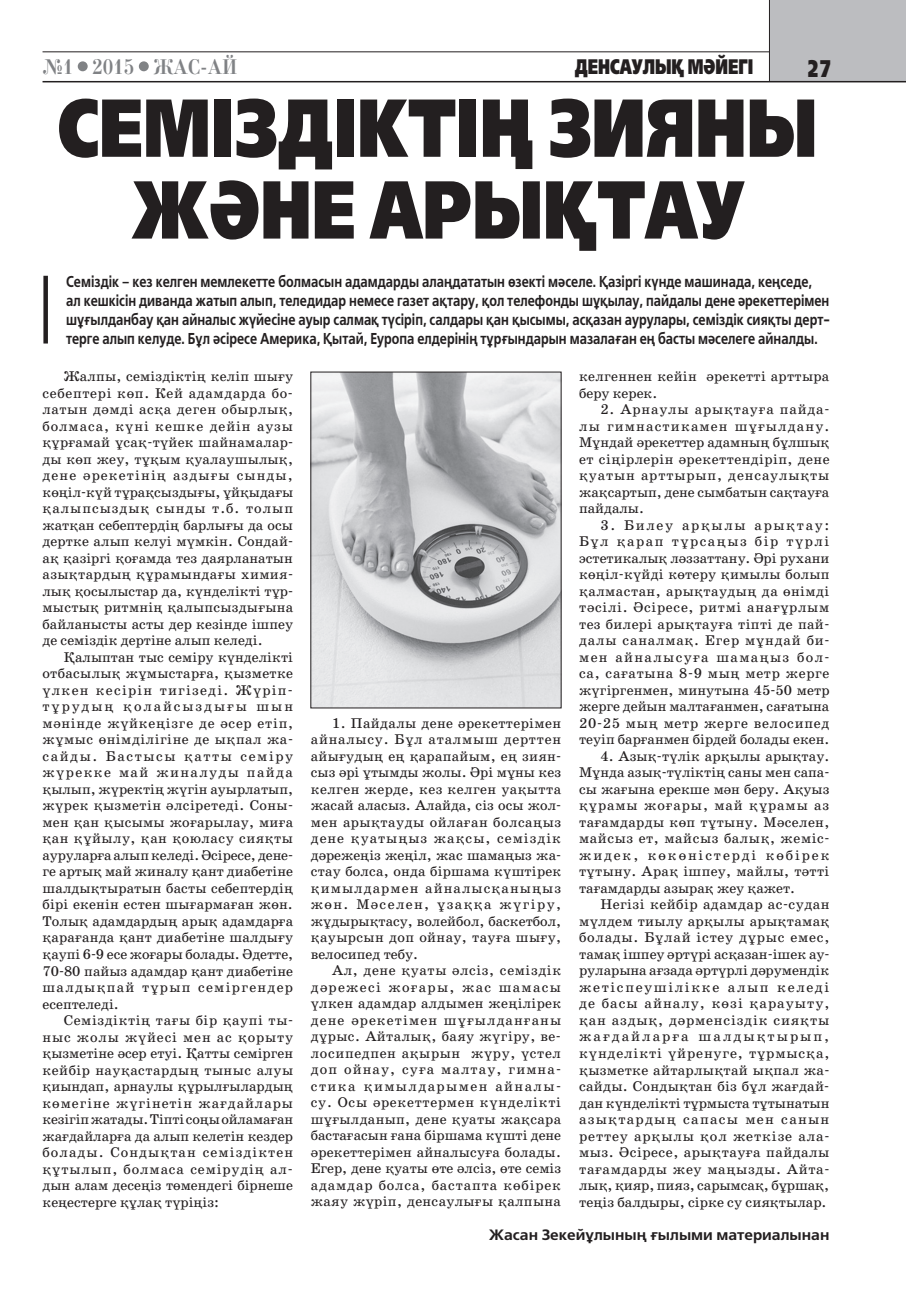
<style>
.page{position:relative;width:906px;height:1289px;background:#fff}
.page>*{position:absolute;margin:0;border:0;box-sizing:border-box;transform-origin:0 0}
.t1{font:900 81.75px "DS Free Set";color:#231f20;scale:.77 1}
.t2{font:900 24px "DS Free Set";color:#231f20;scale:.7 1}
.t3{font:900 21px "DS Free Set";color:#231f20;scale:.7 1}
.t4{font:700 21px "DS New Standard";color:#808285;scale:.9 1}
.t5{font:700 15.75px/18.9px "DS Free Set";color:#231f20;scale:.8 1}
.t6{font:700 15px "DS Free Set";color:#231f20}
.t7{font:14.25px/16.5px "DS School";letter-spacing:.02em;color:#231f20;text-align:justify}
</style>
<div class="page">
<div style="left:769px;top:0;width:137px;height:82px;background:#bcbdc0"></div>
<hr style="left:43px;top:81px;width:863px;height:1px;background:#231f20">
<hr style="left:43px;top:52px;width:726px;height:1px;background:#231f20">
<hr style="left:769px;top:0;width:1px;height:81px;background:#231f20">
<div style="left:78px;top:61px;width:10px;height:10px;background:#808285;border-radius:50%"></div>
<div style="left:139px;top:61px;width:10px;height:10px;background:#808285;border-radius:50%"></div>
<div style="left:43px;top:276px;width:5px;height:67px;background:#231f20"></div>
<img style="left:313px;top:374px;width:246px;height:332px">
<h3 class="t4" style="left:43px;top:55px;width:218px">№1 2015 ЖАС-АЙ</h3>
<h3 class="t3" style="left:575px;top:53px;width:257px">денсаулық мәйегі</h3>
<h2 class="t2" style="left:807px;top:54px;width:37px">27</h2>
<h1 class="t1" style="left:58px;top:76px;width:57px">СЕМІЗДІКТІҢ</h1>
<h1 class="t1" style="left:548px;top:76px;width:70px">ЗИЯНЫ</h1>
<h1 class="t1" style="left:131px;top:158px;width:164px">ЖӘНЕ</h1>
<h1 class="t1" style="left:370px;top:158px;width:71px">АРЫҚТАУ</h1>
<p class="t5" style="left:66px;top:272px;width:956px">Семіздік – кез келген мемлекетте болмасын адамдарды алаңдататын өзекті мәселе. Қазіргі күнде машинада, кеңседе, ал кешкісін диванда жатып алып, теледидар немесе газет ақтару, қол телефонды шұқылау, пайдалы дене әрекеттерімен шұғылданбау қан айналыс жүйесіне ауыр салмақ түсіріп, салдары қан қысымы, асқазан аурулары, семіздік сияқты дерт&shy;терге алып келуде. Бұл әсіресе Америка, Қытай, Еуропа елдерінің тұрғындарын мазалаған ең басты мәселеге айналды.</p>
<p class="t7" style="left:43px;top:368px;width:252px;text-align:left;text-indent:21px">Жалпы, семіздіктің келіп шығу себептері көп. Кей адамдарда бо&shy;латын дәмді асқа деген обырлық, болмаса, күні кешке дейін аузы құрғамай ұсақ-түйек шайнамалар&shy;ды көп жеу, тұқым қуалаушылық, дене әрекетінің аздығы сынды, көңіл-күй тұрақсыздығы, ұйқыдағы қалыпсыздық сынды т.б. толып жатқан себептердің барлығы да осы дертке алып келуі мүмкін. Сондай&shy;ақ қазіргі қоғамда тез даярланатын азықтардың құрамындағы химия&shy;лық қосылыстар да, күнделікті тұр&shy;мыстық ритмнің қалыпсыздығына байланысты асты дер кезінде ішпеу де семіздік дертіне алып келеді.</p>
<p class="t7" style="left:43px;top:649px;width:252px;text-indent:21px">Қалыптан тыс семіру күнделікті отбасылық жұмыстарға, қызметке үлкен кесірін тигізеді. Жүріп&shy;тұрудың қолайсыздығы шын мәнінде жүйкеңізге де әсер етіп, жұмыс өнімділігіне де ықпал жа&shy;сайды. Бастысы қатты семіру жүрекке май жиналуды пайда қылып, жүректің жүгін ауырлатып, жүрек қызметін әлсіретеді. Соны&shy;мен қан қысымы жоғарылау, миға қан құйылу, қан қоюласу сияқты ауруларға алып келеді. Әсіресе, дене&shy;ге артық май жиналу қант диабетіне шалдықтыратын басты себептердің бірі екенін естен шығармаған жөн.<br>Толық адамдардың арық адамдарға қарағанда қант диабетіне шалдығу қаупі 6-9 есе жоғары болады. Әдетте, 70-80 пайыз адамдар қант диабетіне шалдықпай тұрып семіргендер есептеледі.</p>
<p class="t7" style="left:43px;top:1012px;width:252px;text-indent:21px">Семіздіктің тағы бір қаупі ты&shy;ныс жолы жүйесі мен ас қорыту қызметіне әсер етуі. Қатты семірген кейбір науқастардың тыныс алуы қиындап, арнаулы құрылғылардың көмегіне жүгінетін жағдайлары кезігіп жатады. Тіпті соңы ойламаған жағдайларға да алып келетін кездер болады. Сондықтан семіздіктен құтылып, болмаса семірудің ал&shy;дын алам десеңіз төмендегі бірнеше кеңестерге құлақ түріңіз:</p>
<p class="t7" style="left:311px;top:714px;width:252px;text-indent:21px">1. Пайдалы дене әрекеттерімен айналысу. Бұл аталмыш дерттен айығудың ең қарапайым, ең зиян&shy;сыз әрі ұтымды жолы. Әрі мұны кез келген жерде, кез келген уақытта жасай аласыз. Алайда, сіз осы жол&shy;мен арықтауды ойлаған болсаңыз дене қуатыңыз жақсы, семіздік дәрежеңіз жеңіл, жас шамаңыз жа&shy;стау болса, онда біршама күштірек қимылдармен айналысқаныңыз жөн. Мәселен, ұзаққа жүгіру, жұдырықтасу, волейбол, баскетбол, қауырсын доп ойнау, тауға шығу, велосипед тебу.</p>
<p class="t7" style="left:311px;top:962px;width:252px;text-indent:21px">Ал, дене қуаты әлсіз, семіздік дәрежесі жоғары, жас шамасы үлкен адамдар алдымен жеңілірек дене әрекетімен шұғылданғаны дұрыс. Айталық, баяу жүгіру, ве&shy;лосипедпен ақырын жүру, үстел доп ойнау, суға малтау, гимна&shy;стика қимылдарымен айналы&shy;су. Осы әрекеттермен күнделікті шұғылданып, дене қуаты жақсара бастағасын ғана біршама күшті дене әрекеттерімен айналысуға болады.<br>Егер, дене қуаты өте әлсіз, өте семіз адамдар болса, бастапта көбірек жаяу жүріп, денсаулығы қалпына</p>
<p class="t7" style="left:579px;top:368px;width:252px">келгеннен кейін әрекетті арттыра беру керек.</p>
<p class="t7" style="left:579px;top:401px;width:252px;text-indent:21px">2. Арнаулы арықтауға пайда&shy;лы гимнастикамен шұғылдану.<br>Мұндай әрекеттер адамның бұлшық ет сіңірлерін әрекеттендіріп, дене қуатын арттырып, денсаулықты жақсартып, дене сымбатын сақтауға пайдалы.</p>
<p class="t7" style="left:579px;top:517px;width:252px;text-indent:21px">3. Билеу арқылы арықтау:<br>Бұл қарап тұрсаңыз бір түрлі эстетикалық ләззаттану. Әрі рухани көңіл-күйді көтеру қимылы болып қалмастан, арықтаудың да өнімді тәсілі. Әсіресе, ритмі анағұрлым тез билері арықтауға тіпті де пай&shy;далы саналмақ. Егер мұндай би&shy;мен айналысуға шамаңыз бол&shy;са, сағатына 8-9 мың метр жерге жүгіргенмен, минутына 45-50 метр жерге дейын малтағанмен, сағатына 20-25 мың метр жерге велосипед теуіп барғанмен бірдей болады екен.</p>
<p class="t7" style="left:579px;top:748px;width:252px;text-indent:21px">4. Азық-түлік арқылы арықтау.<br>Мұнда азық-түліктің саны мен сапа&shy;сы жағына ерекше мән беру. Ақуыз құрамы жоғары, май құрамы аз тағамдарды көп тұтыну. Мәселен, майсыз ет, майсыз балық, жеміс&shy;жидек, көкөністерді көбірек тұтыну. Арақ ішпеу, майлы, тәтті тағамдарды азырақ жеу қажет.</p>
<p class="t7" style="left:579px;top:896px;width:252px;text-align:left;text-indent:21px">Негізі кейбір адамдар ас-судан мүлдем тиылу арқылы арықтамақ болады. Бұлай істеу дұрыс емес, тамақ ішпеу әртүрі асқазан-ішек ау&shy;руларына ағзада әртүрлі дәрумендік жетіспеушілікке алып келеді де басы айналу, көзі қарауыту, қан аздық, дәрменсіздік сияқты жағдайларға шалдықтырып, күнделікті үйренуге, тұрмысқа, қызметке айтарлықтай ықпал жа&shy;сайды. Сондықтан біз бұл жағдай&shy;дан күнделікті тұрмыста тұтынатын азықтардың сапасы мен санын реттеу арқылы қол жеткізе ала&shy;мыз. Әсіресе, арықтауға пайдалы тағамдарды жеу маңызды. Айта&shy;лық, қияр, пияз, сарымсақ, бұршақ, теңіз балдыры, сірке су сияқтылар.</p>
<p class="t6" style="left:489px;top:1225px;width:341px">Жасан Зекейұлының ғылыми материалынан</p>
</div>
